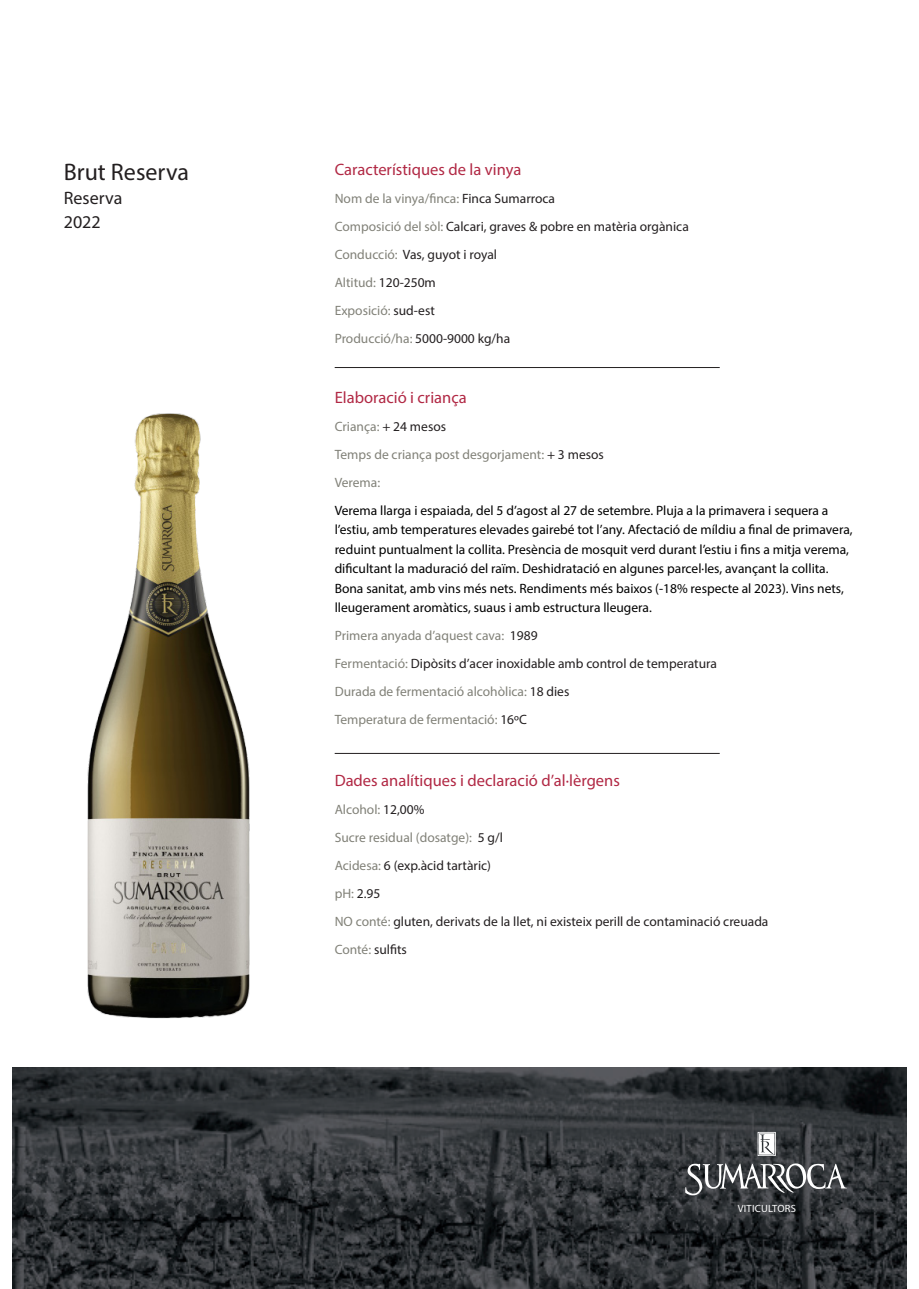
<style>
.page{position:relative;width:919px;height:1289px;background:#fff}
.page>*{position:absolute;margin:0;border:0;box-sizing:border-box;transform-origin:0 0}
.t1{font:24px "Myriad Pro";color:#231f20}
.t2{font:18px "Myriad Pro";color:#231f20}
.t3{font:16.5px "Myriad Pro";color:#b12844}
.t4{font:13.5px/19.5px "Myriad Pro";color:#000}
.t5{font:13.5px "Myriad Pro";color:#231f20}
.t6{font:13.5px "Myriad Pro";color:#818178}
.t7{font:10.5px "Myriad Pro";letter-spacing:.02em;color:#fff}
.s1{color:#231f20}
.s2{color:#818178}
</style>
<div class="page">
<img style="left:13px;top:1067px;width:893px;height:221px">
<hr style="left:334px;top:367px;width:385px;height:1px;background:#231f20">
<hr style="left:334px;top:753px;width:385px;height:1px;background:#231f20">
<svg style="left:685px;top:1163px;width:161px;height:32px"></svg>
<svg style="left:757px;top:1131px;width:18px;height:24px"></svg>
<img style="left:87px;top:413px;width:163px;height:606px">
<p class="t1" style="left:64px;top:157px;width:127px">Brut Reserva</p>
<p class="t2" style="left:64px;top:187px;width:60px">Reserva</p>
<p class="t2" style="left:64px;top:211px;width:38px">2022</p>
<p class="t3" style="left:334px;top:159px;width:188px">Característiques de la vinya</p>
<p class="t6" style="left:334px;top:190px;width:222px">Nom de la vinya/finca: <span class="s1">Finca Sumarroca</span></p>
<p class="t5" style="left:334px;top:218px;width:355px"><span class="s2">Composició del sòl:</span> Calcari, graves &amp; pobre en matèria orgànica</p>
<p class="t5" style="left:334px;top:246px;width:164px"><span class="s2">Conducció:</span> Vas, guyot i royal</p>
<p class="t6" style="left:334px;top:274px;width:103px">Altitud: <span class="s1">120-250m</span></p>
<p class="t6" style="left:334px;top:302px;width:102px">Exposició: <span class="s1">sud-est</span></p>
<p class="t5" style="left:334px;top:330px;width:177px"><span class="s2">Producció/ha:</span> 5000-9000 kg/ha</p>
<p class="t3" style="left:334px;top:387px;width:134px">Elaboració i criança</p>
<p class="t6" style="left:334px;top:418px;width:113px">Criança: <span class="s1">+ 24 mesos</span></p>
<p class="t6" style="left:334px;top:446px;width:271px">Temps de criança post desgorjament: <span class="s1">+ 3 mesos</span></p>
<p class="t6" style="left:334px;top:474px;width:47px">Verema:</p>
<p class="t4" style="left:334px;top:500px;width:519px">Verema llarga i espaiada, del 5 d’agost al 27 de setembre. Pluja a la primavera i sequera a l’estiu, amb temperatures elevades gairebé tot l’any. Afectació de míldiu a final de primavera, reduint puntualment la collita. Presència de mosquit verd durant l’estiu i fins a mitja verema, dificultant la maduració del raïm. Deshidratació en algunes parcel·les, avançant la collita.<br>Bona sanitat, amb vins més nets. Rendiments més baixos (-18% respecte al 2023). Vins nets, lleugerament aromàtics, suaus i amb estructura lleugera.</p>
<p class="t6" style="left:334px;top:627px;width:204px">Primera anyada d’aquest cava: <span class="s1">1989</span></p>
<p class="t5" style="left:334px;top:655px;width:384px"><span class="s2">Fermentació:</span> Dipòsits d’acer inoxidable amb control de temperatura</p>
<p class="t6" style="left:334px;top:683px;width:236px">Durada de fermentació alcohòlica: <span class="s1">18 dies</span></p>
<p class="t6" style="left:334px;top:711px;width:194px">Temperatura de fermentació: <span class="s1">16ºC</span></p>
<p class="t3" style="left:334px;top:770px;width:286px">Dades analítiques i declaració d’al·lèrgens</p>
<p class="t6" style="left:334px;top:801px;width:91px">Alcohol: <span class="s1">12,00%</span></p>
<p class="t6" style="left:334px;top:829px;width:170px">Sucre residual (dosatge): <span class="s1">5 g/l</span></p>
<p class="t5" style="left:334px;top:857px;width:158px"><span class="s2">Acidesa:</span> 6 (exp.àcid tartàric)</p>
<p class="t5" style="left:334px;top:885px;width:47px"><span class="s2">pH:</span> 2.95</p>
<p class="t5" style="left:334px;top:913px;width:435px"><span class="s2">NO conté:</span> gluten, derivats de la llet, ni existeix perill de contaminació creuada</p>
<p class="t5" style="left:334px;top:941px;width:74px"><span class="s2">Conté:</span> sulfits</p>
<p class="t7" style="left:737px;top:1201px;width:60px">VITICULTORS</p>
</div>
